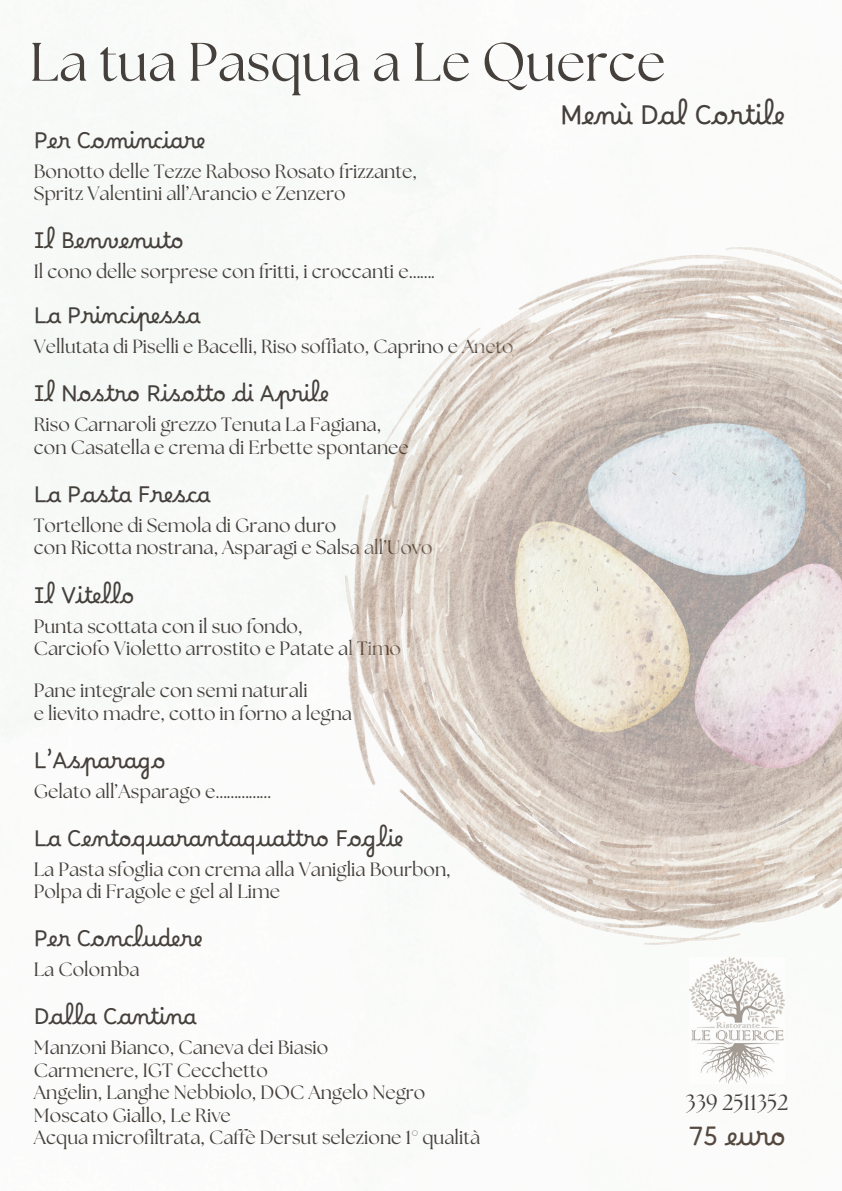
<style>
.page{position:relative;width:842px;height:1191px;background:#fff}
.page>*{position:absolute;margin:0;border:0;box-sizing:border-box;transform-origin:0 0}
.t1{font:54px "The Seasons";color:#45403b}
.t2{font:26px "Borel";color:#45403b}
.t3{font:26px "Borel";color:#564a40}
.t4{font:22px "The Seasons";color:#45403b}
.t5{font:21.8px "Borel";color:#45403b}
.t6{font:19.2px "The Seasons";color:#45403b}
.t7{font:19px "The Seasons";color:#45403b}
</style>
<div class="page">
<img style="left:689px;top:957px;width:95px;height:125px">
<img style="left:345px;top:247px;width:497px;height:697px">
<h1 class="t1" style="left:30px;top:37px;width:637px">La tua Pasqua a Le Querce</h1>
<p class="t5" style="left:34px;top:127px;width:173px">Per Cominciare</p>
<p class="t6" style="left:34px;top:162px;width:385px">Bonotto delle Tezze Raboso Rosato frizzante,</p>
<p class="t6" style="left:34px;top:185px;width:313px">Spritz Valentini all’Arancio e Zenzero</p>
<p class="t5" style="left:34px;top:228px;width:151px">Il Benvenuto</p>
<p class="t6" style="left:34px;top:263px;width:403px">Il cono delle sorprese con fritti, i croccanti e…….</p>
<p class="t5" style="left:34px;top:302px;width:168px">La Principessa</p>
<p class="t7" style="left:34px;top:337px;width:481px">Vellutata di Piselli e Bacelli, Riso soffiato, Caprino e Aneto</p>
<p class="t5" style="left:34px;top:381px;width:296px">Il Nostro Risotto di Aprile</p>
<p class="t6" style="left:34px;top:416px;width:349px">Riso Carnaroli grezzo Tenuta La Fagiana,</p>
<p class="t6" style="left:34px;top:438px;width:377px">con Casatella e crema di Erbette spontanee</p>
<p class="t5" style="left:34px;top:481px;width:178px">La Pasta Fresca</p>
<p class="t6" style="left:34px;top:516px;width:304px">Tortellone di Semola di Grano duro</p>
<p class="t6" style="left:34px;top:539px;width:400px">con Ricotta nostrana, Asparagi e Salsa all’Uovo</p>
<p class="t5" style="left:34px;top:582px;width:102px">Il Vitello</p>
<p class="t6" style="left:34px;top:617px;width:270px">Punta scottata con il suo fondo,</p>
<p class="t6" style="left:34px;top:639px;width:369px">Carciofo Violetto arrostito e Patate al Timo</p>
<p class="t6" style="left:34px;top:681px;width:275px">Pane integrale con semi naturali</p>
<p class="t6" style="left:34px;top:704px;width:320px">e lievito madre, cotto in forno a legna</p>
<p class="t5" style="left:34px;top:747px;width:133px">L’Asparago</p>
<p class="t6" style="left:34px;top:782px;width:238px">Gelato all’Asparago e……………</p>
<p class="t5" style="left:34px;top:825px;width:371px">La Centoquarantaquattro Foglie</p>
<p class="t6" style="left:34px;top:860px;width:419px">La Pasta sfoglia con crema alla Vaniglia Bourbon,</p>
<p class="t6" style="left:34px;top:882px;width:248px">Polpa di Fragole e gel al Lime</p>
<p class="t5" style="left:34px;top:925px;width:170px">Per Concludere</p>
<p class="t6" style="left:34px;top:960px;width:107px">La Colomba</p>
<h3 class="t5" style="left:34px;top:1003px;width:164px">Dalla Cantina</h3>
<p class="t6" style="left:34px;top:1038px;width:296px">Manzoni Bianco, Caneva dei Biasio</p>
<p class="t6" style="left:34px;top:1061px;width:236px">Carmenere, IGT Cecchetto</p>
<p class="t6" style="left:34px;top:1083px;width:393px">Angelin, Langhe Nebbiolo, DOC Angelo Negro</p>
<p class="t6" style="left:34px;top:1106px;width:199px">Moscato Giallo, Le Rive</p>
<p class="t6" style="left:34px;top:1128px;width:448px">Acqua microfiltrata, Caffè Dersut selezione 1° qualità</p>
<p class="t2" style="left:560px;top:99px;width:226px">Menù Dal Cortile</p>
<p class="t4" style="left:686px;top:1092px;width:104px">339 2511352</p>
<h2 class="t3" style="left:689px;top:1120px;width:98px">75 euro</h2>
</div>
